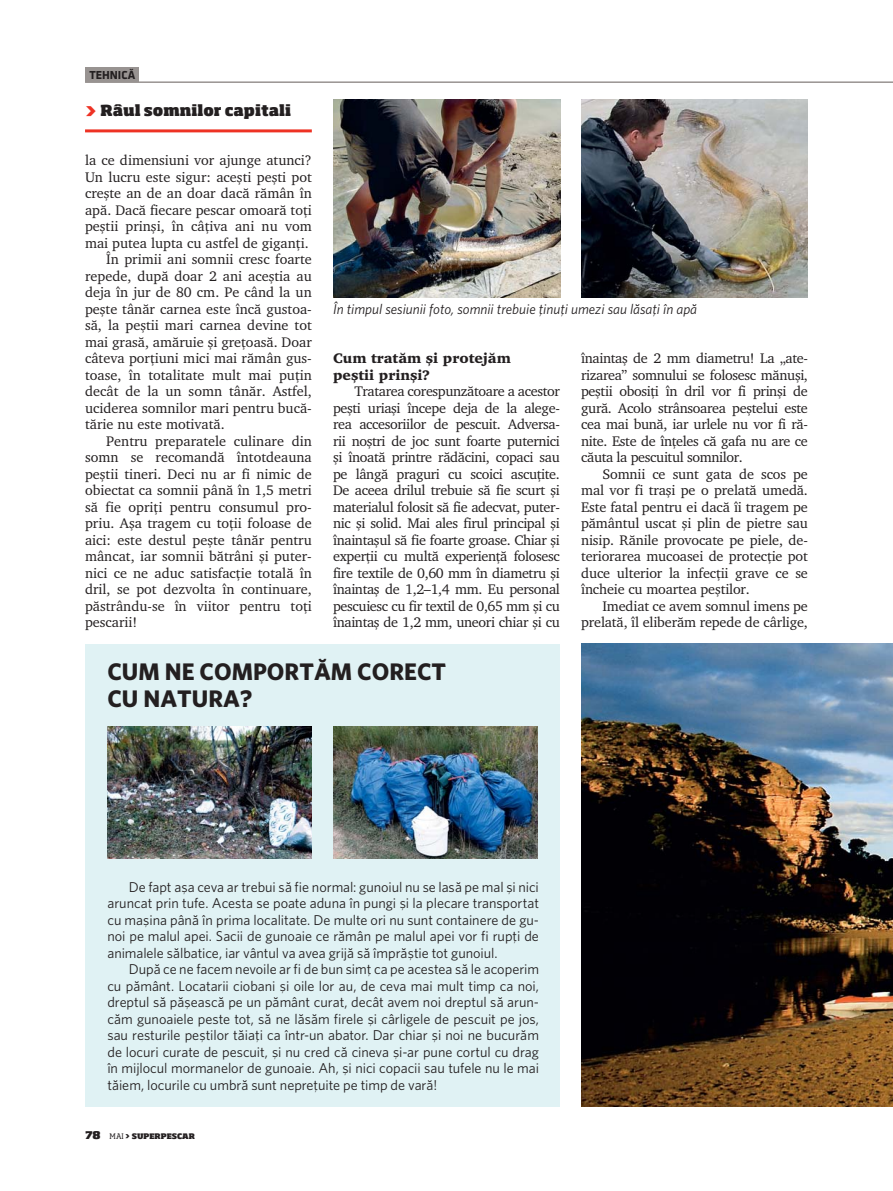
<style>
.page{position:relative;width:893px;height:1191px;background:#fff}
.page>*{position:absolute;margin:0;border:0;box-sizing:border-box;transform-origin:0 0}
.t1{font:700 24px/27px "Whitney HTF Rom";color:#231f20}
.t2{font:800 15px "Soho Std Rom";color:#231f20}
.t3{font:14.25px/16.5px "Charter Rom";color:#231f20;text-align:justify}
.t4{font:14.25px/16.5px "Whitney HTF Rom";letter-spacing:-.005em;color:#231f20;text-align:justify}
.t5{font:italic 14.25px "Whitney HTF Rom";color:#231f20}
.t6{font:900 14.25px/16.5px "Charter Rom";color:#231f20}
.t7{font:700 12px "Klavika Rom";color:#231f20}
.t8{font:800 7.5px "Soho Std Rom";color:#231f20}
.s1{font-size:18px;color:#ee3224}
.s2{font-size:10.5px}
.s3{font-weight:400}
</style>
<div class="page">
<div style="left:85px;top:644px;width:475px;height:462px;background:#e0f2f4"></div>
<hr style="left:85px;top:129px;width:227px;height:3px;background:#ee3224">
<img style="left:107px;top:726px;width:205px;height:133px">
<img style="left:333px;top:726px;width:204px;height:133px">
<img style="left:334px;top:99px;width:227px;height:198px">
<img style="left:582px;top:99px;width:226px;height:198px">
<hr style="left:85px;top:81px;width:808px;height:2px;background:#989391">
<div style="left:85px;top:67px;width:54px;height:15px;background:#989391"></div>
<img style="left:581px;top:644px;width:312px;height:462px">
<p class="t7" style="left:89px;top:68px;width:47px">TEHNICĂ</p>
<p class="t2" style="left:85px;top:102px;width:207px"><span class="s1">&gt;</span> Râul somnilor capitali</p>
<p class="t3" style="left:85px;top:153px;width:228px">la ce dimensiuni vor ajunge atunci?</p>
<p class="t3" style="left:85px;top:169px;width:228px">Un lucru este sigur: acești pești pot</p>
<p class="t3" style="left:85px;top:186px;width:228px">crește an de an doar dacă rămân în</p>
<p class="t3" style="left:85px;top:202px;width:228px">apă. Dacă fiecare pescar omoară toți</p>
<p class="t3" style="left:85px;top:219px;width:228px">peștii prinși, în câțiva ani nu vom</p>
<p class="t3" style="left:85px;top:235px;width:225px">mai putea lupta cu astfel de giganți.</p>
<p class="t3" style="left:106px;top:252px;width:207px">În primii ani somnii cresc foarte</p>
<p class="t3" style="left:85px;top:268px;width:228px">repede, după doar 2 ani aceștia au</p>
<p class="t3" style="left:85px;top:285px;width:228px">deja în jur de 80 cm. Pe când la un</p>
<p class="t3" style="left:85px;top:301px;width:228px">pește tânăr carnea este încă gustoa-</p>
<p class="t3" style="left:85px;top:318px;width:228px">să, la peștii mari carnea devine tot</p>
<p class="t3" style="left:85px;top:334px;width:228px">mai grasă, amăruie și grețoasă. Doar</p>
<p class="t3" style="left:85px;top:351px;width:228px">câteva porțiuni mici mai rămân gus-</p>
<p class="t3" style="left:85px;top:367px;width:228px">toase, în totalitate mult mai puțin</p>
<p class="t3" style="left:85px;top:384px;width:228px">decât de la un somn tânăr. Astfel,</p>
<p class="t3" style="left:85px;top:400px;width:228px">uciderea somnilor mari pentru bucă-</p>
<p class="t3" style="left:85px;top:417px;width:141px">tărie nu este motivată.</p>
<p class="t3" style="left:106px;top:433px;width:207px">Pentru preparatele culinare din</p>
<p class="t3" style="left:85px;top:450px;width:228px">somn se recomandă întotdeauna</p>
<p class="t3" style="left:85px;top:466px;width:228px">peștii tineri. Deci nu ar fi nimic de</p>
<p class="t3" style="left:85px;top:483px;width:228px">obiectat ca somnii până în 1,5 metri</p>
<p class="t3" style="left:85px;top:499px;width:228px">să fie opriți pentru consumul pro-</p>
<p class="t3" style="left:85px;top:516px;width:228px">priu. Așa tragem cu toții foloase de</p>
<p class="t3" style="left:85px;top:532px;width:228px">aici: este destul pește tânăr pentru</p>
<p class="t3" style="left:85px;top:549px;width:228px">mâncat, iar somnii bătrâni și puter-</p>
<p class="t3" style="left:85px;top:565px;width:228px">nici ce ne aduc satisfacție totală în</p>
<p class="t3" style="left:85px;top:582px;width:228px">dril, se pot dezvolta în continuare,</p>
<p class="t3" style="left:85px;top:598px;width:228px">păstrându-se în viitor pentru toți</p>
<p class="t3" style="left:85px;top:615px;width:54px">pescarii!</p>
<p class="t5" style="left:333px;top:304px;width:366px">În timpul sesiunii foto, somnii trebuie ținuți umezi sau lăsați în apă</p>
<p class="t6" style="left:333px;top:350px;width:179px">Cum tratăm și protejăm peștii prinși?</p>
<p class="t3" style="left:333px;top:384px;width:228px;text-indent:21px">Tratarea corespunzătoare a acestor pești uriași începe deja de la alege&shy;rea accesoriilor de pescuit. Adversa&shy;rii noștri de joc sunt foarte puternici și înoată printre rădăcini, copaci sau pe lângă praguri cu scoici ascuțite.<br>De aceea drilul trebuie să fie scurt și materialul folosit să fie adecvat, puter&shy;nic și solid. Mai ales firul principal și înaintașul să fie foarte groase. Chiar și experții cu multă experiență folosesc fire textile de 0,60 mm în diametru și înaintaș de 1,2–1,4 mm. Eu personal pescuiesc cu fir textil de 0,65 mm și cu înaintaș de 1,2 mm, uneori chiar și cu</p>
<p class="t3" style="left:581px;top:351px;width:228px">înaintaș de 2 mm diametru! La „ate&shy;rizarea” somnului se folosesc mănuși, peștii obosiți în dril vor fi prinși de gură. Acolo strânsoarea peștelui este cea mai bună, iar urlele nu vor fi ră&shy;nite. Este de înțeles că gafa nu are ce căuta la pescuitul somnilor.</p>
<p class="t3" style="left:581px;top:466px;width:228px;text-indent:21px">Somnii ce sunt gata de scos pe mal vor fi trași pe o prelată umedă.<br>Este fatal pentru ei dacă îi tragem pe pământul uscat și plin de pietre sau nisip. Rănile provocate pe piele, de&shy;teriorarea mucoasei de protecție pot duce ulterior la infecții grave ce se încheie cu moartea peștilor.</p>
<p class="t3" style="left:581px;top:598px;width:228px;text-align:right">Imediat ce avem somnul imens pe prelată, îl eliberăm repede de cârlige,</p>
<h1 class="t1" style="left:107px;top:660px;width:340px">CUM NE COMPORTĂM CORECT<br>CU NATURA?</h1>
<p class="t4" style="left:107px;top:880px;width:433px;text-indent:21px">De fapt așa ceva ar trebui să fie normal: gunoiul nu se lasă pe mal și nici aruncat prin tufe. Acesta se poate aduna în pungi și la plecare transportat cu mașina până în prima localitate. De multe ori nu sunt containere de gu&shy;noi pe malul apei. Sacii de gunoaie ce rămân pe malul apei vor fi rupți de animalele sălbatice, iar vântul va avea grijă să împrăștie tot gunoiul.</p>
<p class="t4" style="left:107px;top:962px;width:433px;text-indent:21px">După ce ne facem nevoile ar fi de bun simț ca pe acestea să le acoperim cu pământ. Locatarii ciobani și oile lor au, de ceva mai mult timp ca noi, dreptul să pășească pe un pământ curat, decât avem noi dreptul să arun&shy;căm gunoaiele peste tot, să ne lăsăm firele și cârligele de pescuit pe jos, sau resturile peștilor tăiați ca într-un abator. Dar chiar și noi ne bucurăm de locuri curate de pescuit, și nu cred că cineva și-ar pune cortul cu drag în mijlocul mormanelor de gunoaie. Ah, și nici copacii sau tufele nu le mai tăiem, locurile cu umbră sunt neprețuite pe timp de vară!</p>
<p class="t8" style="left:85px;top:1132px;width:111px"><span class="s2">78</span> <span class="s3">MAI</span> &gt; SUPERPESCAR</p>
</div>
